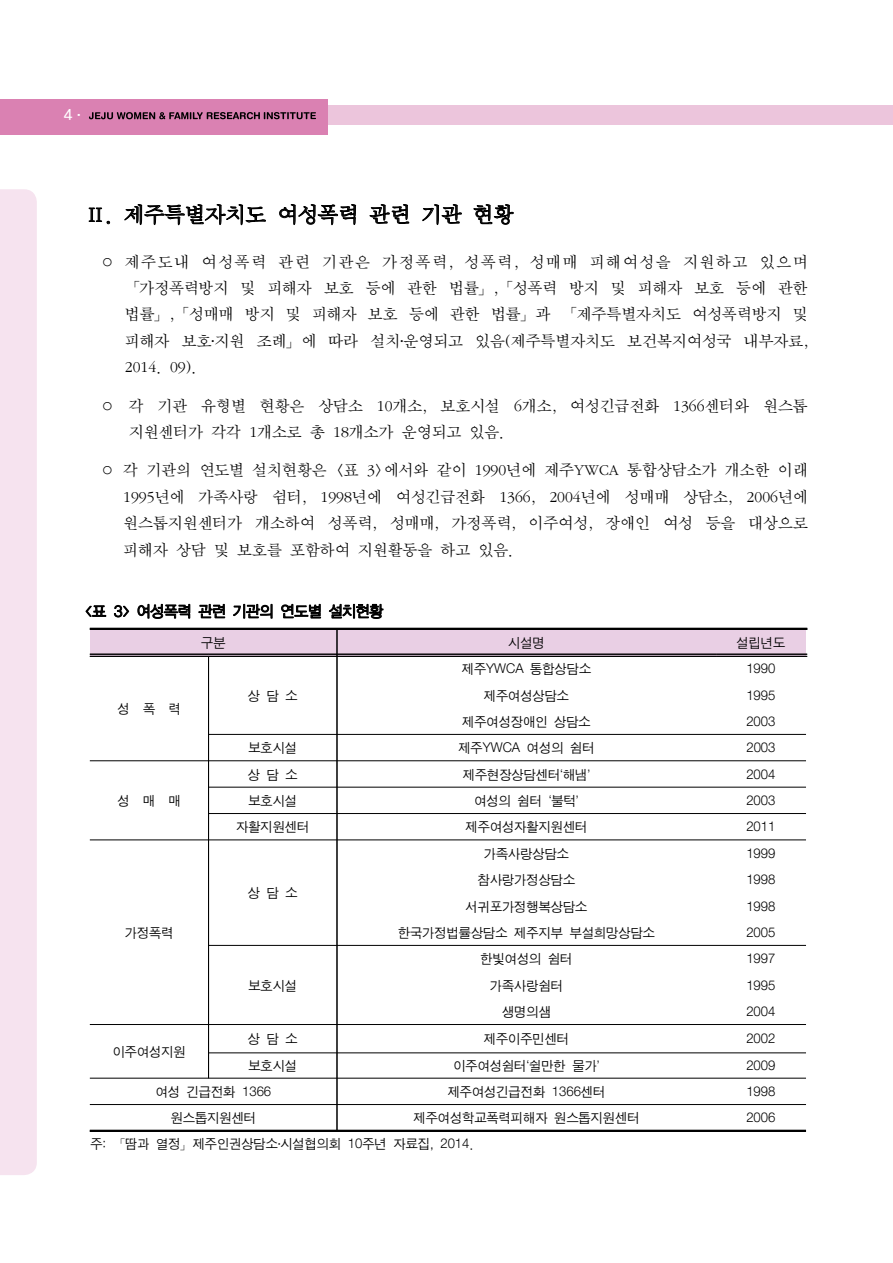
<style>
.page{position:relative;width:893px;height:1263px;background:#fff}
.page>*{position:absolute;margin:0;border:0;box-sizing:border-box;transform-origin:0 0}
.t1{font:22.5px "Sand Sm";color:#000}
.t2{font:16.5px/26.4px "Sand Sm";color:#000;text-align:justify}
.t3{font:15px "Korean GD M";color:#000}
.t4{font:15px "YDIYGO330";color:#fff}
.t5{font:13.5px "Sand Jg";color:#000}
.s1{font-family:"Sand Jg"}
.s2{font-family:"Haansoft Batang"}
</style>
<div class="page">
<svg style="left:89px;top:207px;width:21px;height:17px"></svg>
<svg style="left:124px;top:204px;width:142px;height:22px"></svg>
<svg style="left:279px;top:204px;width:77px;height:21px"></svg>
<svg style="left:369px;top:204px;width:40px;height:20px"></svg>
<svg style="left:422px;top:204px;width:40px;height:21px"></svg>
<svg style="left:473px;top:204px;width:41px;height:21px"></svg>
<svg style="left:86px;top:605px;width:20px;height:12px"></svg>
<svg style="left:114px;top:605px;width:15px;height:12px"></svg>
<svg style="left:138px;top:604px;width:52px;height:15px"></svg>
<svg style="left:199px;top:604px;width:26px;height:14px"></svg>
<svg style="left:233px;top:604px;width:39px;height:14px"></svg>
<svg style="left:281px;top:604px;width:40px;height:14px"></svg>
<svg style="left:329px;top:604px;width:54px;height:15px"></svg>
<div style="left:90px;top:629px;width:247px;height:26px;background:#e9cfe4"></div>
<div style="left:337px;top:629px;width:379px;height:26px;background:#e9cfe4"></div>
<div style="left:716px;top:629px;width:90px;height:26px;background:#e9cfe4"></div>
<hr style="left:90px;top:654px;width:119px;height:1px;background:#000">
<hr style="left:90px;top:656px;width:119px;height:1px;background:#000">
<hr style="left:208px;top:654px;width:129px;height:1px;background:#000">
<hr style="left:208px;top:656px;width:129px;height:1px;background:#000">
<hr style="left:337px;top:654px;width:379px;height:1px;background:#000">
<hr style="left:337px;top:656px;width:379px;height:1px;background:#000">
<hr style="left:716px;top:654px;width:91px;height:1px;background:#000">
<hr style="left:716px;top:656px;width:91px;height:1px;background:#000">
<hr style="left:208px;top:734px;width:598px;height:1px;background:#000">
<hr style="left:90px;top:760px;width:716px;height:1px;background:#000">
<hr style="left:208px;top:787px;width:598px;height:1px;background:#000">
<hr style="left:208px;top:813px;width:598px;height:1px;background:#000">
<hr style="left:90px;top:840px;width:716px;height:1px;background:#000">
<hr style="left:208px;top:945px;width:598px;height:1px;background:#000">
<hr style="left:90px;top:1024px;width:716px;height:1px;background:#000">
<hr style="left:208px;top:1052px;width:598px;height:1px;background:#000">
<hr style="left:90px;top:1078px;width:716px;height:1px;background:#000">
<hr style="left:90px;top:1104px;width:716px;height:1px;background:#000">
<hr style="left:337px;top:629px;width:1px;height:502px;background:#000">
<hr style="left:208px;top:657px;width:1px;height:421px;background:#000">
<hr style="left:90px;top:1130px;width:716px;height:2px;background:#000">
<hr style="left:90px;top:628px;width:717px;height:2px;background:#000">
<div style="left:0;top:105px;width:893px;height:20px;background:#ecc5dc"></div>
<div style="left:0;top:189px;width:37px;height:986px;background:#f6e3ef"></div>
<div style="left:0;top:99px;width:327px;height:36px;background:#da81b2"></div>
<svg style="left:89px;top:112px;width:227px;height:7px"></svg>
<p class="t4" style="left:64px;top:106px;width:23px">4<span class="s1">·</span></p>
<h1 class="t1" style="left:85px;top:204px;width:430px">Ⅱ. 제주특별자치도 여성폭력 관련 기관 현황</h1>
<p class="t2" style="left:125px;top:249px;width:684px;text-indent:-25px">○ 제주도내 여성폭력 관련 기관은 가정폭력, 성폭력, 성매매 피해여성을 지원하고 있으며「가정폭력방지 및 피해자 보호 등에 관한 법률」,「성폭력 방지 및 피해자 보호 등에 관한 법률」,「성매매 방지 및 피해자 보호 등에 관한 법률」과 「제주특별자치도 여성폭력방지 및 피해자 보호<span class="s2">․</span>지원 조례」에 따라 설치<span class="s2">․</span>운영되고 있음(제주특별자치도 보건복지여성국 내부자료, 2014. 09).</p>
<p class="t2" style="left:129px;top:393px;width:680px;text-indent:-29px">○ 각 기관 유형별 현황은 상담소 10개소, 보호시설 6개소, 여성긴급전화 1366센터와 원스톱 지원센터가 각각 1개소로 총 18개소가 운영되고 있음.</p>
<p class="t2" style="left:123px;top:458px;width:686px;text-indent:-23px">○ 각 기관의 연도별 설치현황은 &lt;표 3&gt;에서와 같이 1990년에 제주YWCA 통합상담소가 개소한 이래 1995년에 가족사랑 쉼터, 1998년에 여성긴급전화 1366, 2004년에 성매매 상담소, 2006년에 원스톱지원센터가 개소하여 성폭력, 성매매, 가정폭력, 이주여성, 장애인 여성 등을 대상으로 피해자 상담 및 보호를 포함하여 지원활동을 하고 있음.</p>
<p class="t3" style="left:85px;top:603px;width:300px">&lt;표 3&gt; 여성폭력 관련 기관의 연도별 설치현황</p>
<p class="t5" style="left:201px;top:636px;width:26px">구분</p>
<p class="t5" style="left:508px;top:636px;width:38px">시설명</p>
<p class="t5" style="left:736px;top:636px;width:50px">설립년도</p>
<p class="t5" style="left:118px;top:702px;width:65px">성 폭 력</p>
<p class="t5" style="left:118px;top:794px;width:65px">성 매 매</p>
<p class="t5" style="left:125px;top:926px;width:50px">가정폭력</p>
<p class="t5" style="left:248px;top:689px;width:51px">상 담 소</p>
<p class="t5" style="left:462px;top:662px;width:131px">제주YWCA 통합상담소</p>
<p class="t5" style="left:746px;top:662px;width:31px">1990</p>
<p class="t5" style="left:484px;top:689px;width:87px">제주여성상담소</p>
<p class="t5" style="left:746px;top:689px;width:31px">1995</p>
<p class="t5" style="left:462px;top:715px;width:130px">제주여성장애인 상담소</p>
<p class="t5" style="left:746px;top:715px;width:31px">2003</p>
<p class="t5" style="left:248px;top:741px;width:50px">보호시설</p>
<p class="t5" style="left:458px;top:741px;width:138px">제주YWCA 여성의 쉼터</p>
<p class="t5" style="left:746px;top:741px;width:30px">2003</p>
<p class="t5" style="left:248px;top:768px;width:51px">상 담 소</p>
<p class="t5" style="left:463px;top:768px;width:129px">제주현장상담센터‘해냄’</p>
<p class="t5" style="left:746px;top:768px;width:31px">2004</p>
<p class="t5" style="left:248px;top:794px;width:50px">보호시설</p>
<p class="t5" style="left:474px;top:794px;width:106px">여성의 쉼터 ‘불턱’</p>
<p class="t5" style="left:746px;top:794px;width:31px">2003</p>
<p class="t5" style="left:236px;top:820px;width:75px">자활지원센터</p>
<p class="t5" style="left:466px;top:820px;width:123px">제주여성자활지원센터</p>
<p class="t5" style="left:746px;top:820px;width:31px">2011</p>
<p class="t5" style="left:248px;top:886px;width:51px">상 담 소</p>
<p class="t5" style="left:248px;top:979px;width:50px">보호시설</p>
<p class="t5" style="left:484px;top:847px;width:87px">가족사랑상담소</p>
<p class="t5" style="left:746px;top:847px;width:31px">1999</p>
<p class="t5" style="left:478px;top:873px;width:99px">참사랑가정상담소</p>
<p class="t5" style="left:746px;top:873px;width:31px">1998</p>
<p class="t5" style="left:466px;top:900px;width:123px">서귀포가정행복상담소</p>
<p class="t5" style="left:746px;top:900px;width:31px">1998</p>
<p class="t5" style="left:398px;top:926px;width:258px">한국가정법률상담소 제주지부 부설희망상담소</p>
<p class="t5" style="left:746px;top:926px;width:31px">2005</p>
<p class="t5" style="left:481px;top:952px;width:93px">한빛여성의 쉼터</p>
<p class="t5" style="left:746px;top:952px;width:31px">1997</p>
<p class="t5" style="left:490px;top:979px;width:74px">가족사랑쉼터</p>
<p class="t5" style="left:746px;top:979px;width:31px">1995</p>
<p class="t5" style="left:502px;top:1005px;width:50px">생명의샘</p>
<p class="t5" style="left:746px;top:1005px;width:31px">2004</p>
<p class="t5" style="left:248px;top:1032px;width:51px">상 담 소</p>
<p class="t5" style="left:484px;top:1032px;width:87px">제주이주민센터</p>
<p class="t5" style="left:746px;top:1032px;width:31px">2002</p>
<p class="t5" style="left:248px;top:1059px;width:50px">보호시설</p>
<p class="t5" style="left:453px;top:1059px;width:148px">이주여성쉼터‘쉴만한 물가’</p>
<p class="t5" style="left:746px;top:1059px;width:31px">2009</p>
<p class="t5" style="left:156px;top:1085px;width:117px">여성 긴급전화 1366</p>
<p class="t5" style="left:448px;top:1085px;width:159px">제주여성긴급전화 1366센터</p>
<p class="t5" style="left:746px;top:1085px;width:31px">1998</p>
<p class="t5" style="left:171px;top:1111px;width:87px">원스톱지원센터</p>
<p class="t5" style="left:413px;top:1111px;width:228px">제주여성학교폭력피해자 원스톱지원센터</p>
<p class="t5" style="left:746px;top:1111px;width:31px">2006</p>
<p class="t5" style="left:90px;top:1137px;width:384px">주: 「땀과 열정」제주인권상담소<span class="s2">․</span>시설협의회 10주년 자료집, 2014.</p>
<p class="t5" style="left:113px;top:1045px;width:75px">이주여성지원</p>
</div>
